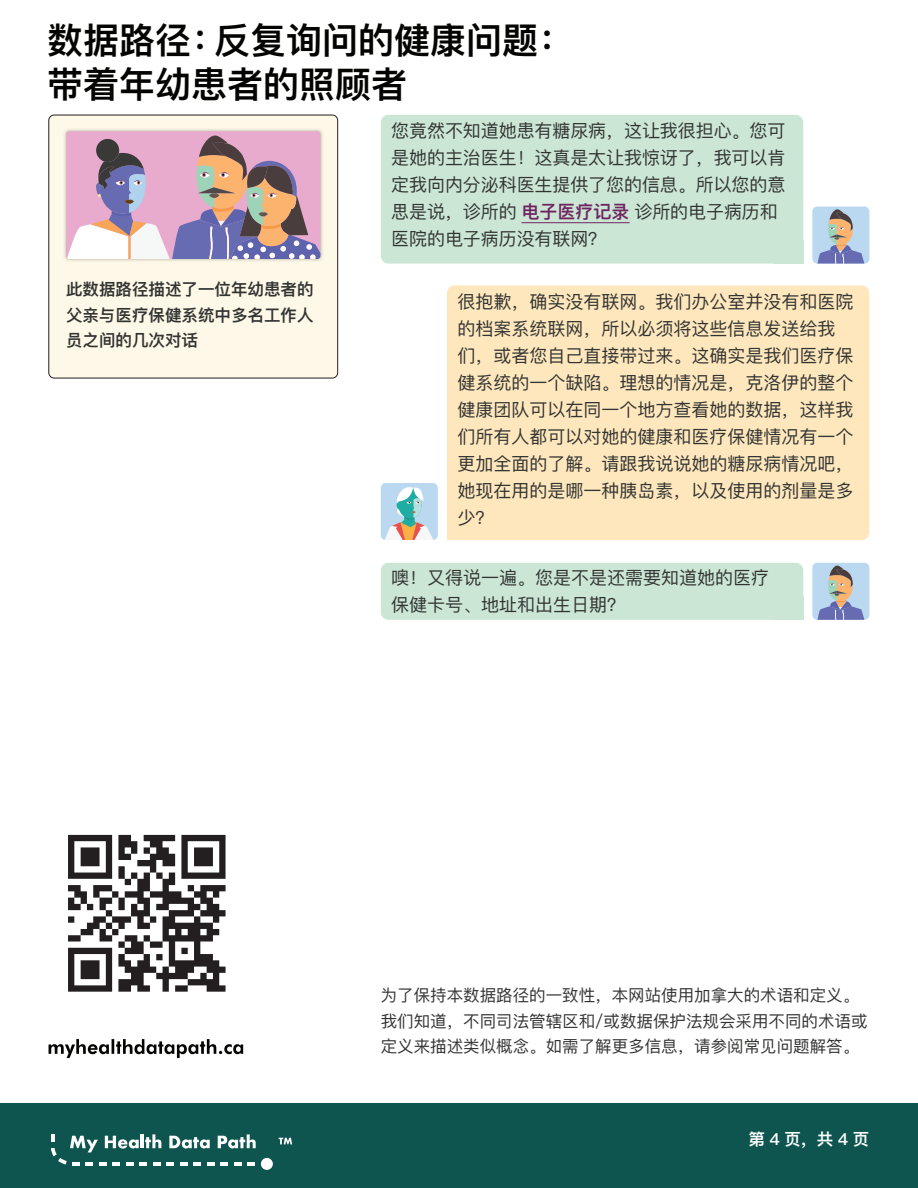
<style>
.page{position:relative;width:918px;height:1188px;background:#fff}
.page>*{position:absolute;margin:0;border:0;box-sizing:border-box;transform-origin:0 0}
.t1{font:600 36px/43.2px "Ping Fang SC";color:#040503}
.t2{font:18px/27px "Ping Fang SC";color:#323432}
.t3{font:16.5px/25.5px "Ping Fang SC";color:#323432}
.t4{font:600 16.5px/25.5px "Ping Fang SC";color:#323432;text-align:justify}
.t5{font:600 16.5px "Ping Fang SC";color:#fff}
.s1{font-weight:600;color:#702560}
</style>
<div class="page">
<div style="left:0;top:1104px;width:918px;height:84px;background:#0e5550"></div>
<svg style="left:279px;top:1138px;width:13px;height:6px"></svg>
<svg style="left:51px;top:1134px;width:205px;height:32px"></svg>
<div style="left:261px;top:1158px;width:12px;height:12px;background:#fff;border-radius:50%"></div>
<svg style="left:49px;top:1039px;width:194px;height:19px"></svg>
<img style="left:68px;top:834px;width:158px;height:158px">
<div style="left:447px;top:285px;width:422px;height:255px;background:#fee7bd;border-radius:8px"></div>
<div style="left:447px;top:516px;width:30px;height:24px;background:#fee7bd"></div>
<div style="left:381px;top:563px;width:422px;height:57px;background:#cbe6d5;border-radius:8px"></div>
<div style="left:773px;top:596px;width:30px;height:24px;background:#cbe6d5"></div>
<svg style="left:812px;top:563px;width:57px;height:57px;background:#acb7c9"></svg>
<div style="left:381px;top:115px;width:422px;height:149px;background:#cbe6d5;border-radius:8px"></div>
<div style="left:773px;top:240px;width:30px;height:24px;background:#cbe6d5"></div>
<hr style="left:522px;top:222px;width:108px;height:1px;background:#702560">
<svg style="left:812px;top:207px;width:57px;height:57px;background:#acb7c9"></svg>
<svg style="left:381px;top:483px;width:57px;height:57px"></svg>
<div style="left:49px;top:115px;width:289px;height:263px;background:#fdf8e7;border-radius:5px"></div>
<div style="left:49px;top:115px;width:289px;height:263px;border:1px solid #231f20;border-radius:5px"></div>
<img style="left:64px;top:129px;width:259px;height:132px">
<svg style="left:66px;top:131px;width:254px;height:128px;background:#c09db1"></svg>
<h1 class="t1" style="left:47px;top:18px;width:529px">数据路径：反复询问的健康问题：带着年幼患者的照顾者</h1>
<p class="t4" style="left:66px;top:276px;width:249px">此数据路径描述了一位年幼患者的父亲与医疗保健系统中多名工作人员之间的几次对话</p>
<p class="t2" style="left:391px;top:117px;width:396px">您竟然不知道她患有糖尿病，这让我很担心。您可是她的主治医生！这真是太让我惊讶了，我可以肯定我向内分泌科医生提供了您的信息。所以您的意思是说，诊所的<span class="s1">电子医疗记录</span>诊所的电子病历和医院的电子病历没有联网？</p>
<p class="t2" style="left:458px;top:288px;width:397px">很抱歉，确实没有联网。我们办公室并没有和医院的档案系统联网，所以必须将这些信息发送给我们，或者您自己直接带过来。这确实是我们医疗保健系统的一个缺陷。理想的情况是，克洛伊的整个健康团队可以在同一个地方查看她的数据，这样我们所有人都可以对她的健康和医疗保健情况有一个更加全面的了解。请跟我说说她的糖尿病情况吧，她现在用的是哪一种胰岛素，以及使用的剂量是多少？</p>
<p class="t2" style="left:391px;top:564px;width:379px">噢！又得说一遍。您是不是还需要知道她的医疗保健卡号、地址和出生日期？</p>
<p class="t3" style="left:381px;top:983px;width:488px">为了保持本数据路径的一致性，本网站使用加拿大的术语和定义。我们知道，不同司法管辖区和/或数据保护法规会采用不同的术语或定义来描述类似概念。如需了解更多信息，请参阅常见问题解答。</p>
<p class="t5" style="left:748px;top:1129px;width:122px">第 4 页，共 4 页</p>
</div>
